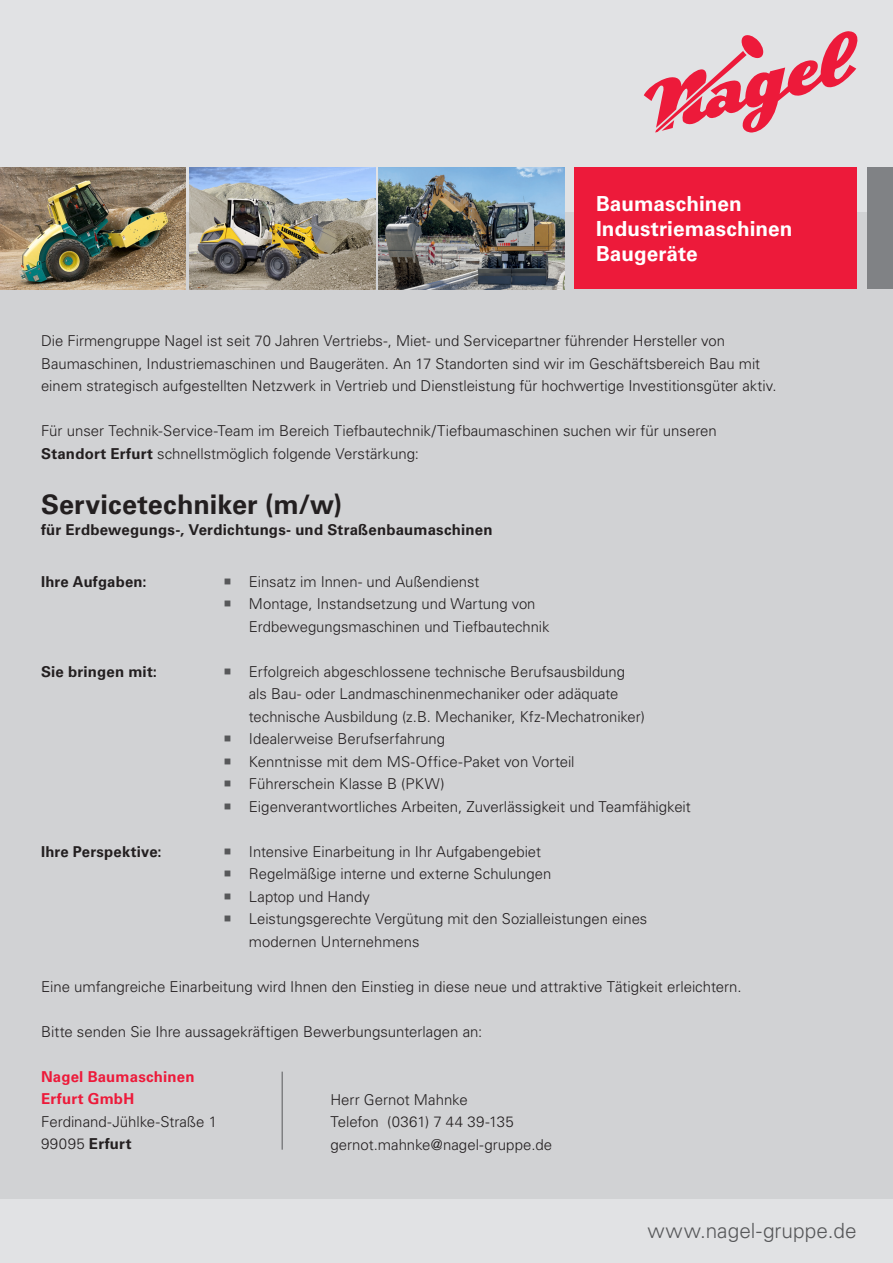
<style>
.page{position:relative;width:893px;height:1263px;background:#e1e2e4}
.page>*{position:absolute;margin:0;border:0;box-sizing:border-box;transform-origin:0 0}
.t1{font:700 27px "Univers LT Std";letter-spacing:.005em;color:#231f20}
.t2{font:300 21px "Univers LT Std";letter-spacing:.005em;color:#57585a}
.t3{font:700 20.7px/24.9px "Univers LT Std";letter-spacing:.005em;color:#fff}
.t4{font:300 15px/22.5px "Univers LT Std";color:#231f20}
.t5{font:700 15px "Univers LT Std";letter-spacing:.01em;color:#231f20}
.t6{font:700 15px/22.5px "Univers LT Std";letter-spacing:.01em;color:#ed1a3a}
.s1{font-weight:700}
.s2{color:#57585a}
</style>
<div class="page">
<div style="left:0;top:212px;width:893px;height:986px;background:#d1d2d4"></div>
<svg style="left:609px;top:31px;width:284px;height:137px"></svg>
<hr style="left:282px;top:1071px;width:1px;height:79px;background:#57585a">
<div style="left:575px;top:168px;width:282px;height:121px;background:#ed1a3a"></div>
<div style="left:867px;top:168px;width:26px;height:121px;background:#808285"></div>
<img style="left:378px;top:167px;width:186px;height:122px">
<img style="left:0;top:167px;width:186px;height:122px">
<img style="left:189px;top:167px;width:186px;height:122px">
<h3 class="t3" style="left:596px;top:192px;width:198px">Baumaschinen<br>Industriemaschinen<br>Baugeräte</h3>
<p class="t4" style="left:41px;top:330px;width:737px">Die Firmengruppe Nagel ist seit 70 Jahren Vertriebs-, Miet- und Servicepartner führender Hersteller von<br>Baumaschinen, Industriemaschinen und Baugeräten. An 17 Standorten sind wir im Geschäftsbereich Bau mit einem strategisch aufgestellten Netzwerk in Vertrieb und Dienstleistung für hochwertige Investitionsgüter aktiv.</p>
<p class="t4" style="left:41px;top:420px;width:677px">Für unser Technik-Service-Team im Bereich Tiefbautechnik/Tiefbaumaschinen suchen wir für unseren<br><span class="s1">Standort Erfurt</span> schnellstmöglich folgende Verstärkung:</p>
<h1 class="t1" style="left:41px;top:488px;width:303px">Servicetechniker (m/w)</h1>
<p class="t5" style="left:41px;top:521px;width:453px">für Erdbewegungs-, Verdichtungs- und Straßenbaumaschinen</p>
<p class="t5" style="left:41px;top:573px;width:107px">Ihre Aufgaben:</p>
<p class="t4" style="left:223px;top:570px;width:257px"><span class="s2">○</span> Einsatz im Innen- und Außendienst</p>
<p class="t4" style="left:249px;top:593px;width:302px;text-indent:-25px"><span class="s2">○</span> Montage, Instandsetzung und Wartung von<br>Erdbewegungsmaschinen und Tiefbautechnik</p>
<p class="t5" style="left:41px;top:663px;width:118px">Sie bringen mit:</p>
<p class="t4" style="left:249px;top:660px;width:397px;text-indent:-25px"><span class="s2">○</span> Erfolgreich abgeschlossene technische Berufsausbildung als Bau- oder Landmaschinenmechaniker oder adäquate technische Ausbildung (z.B. Mechaniker, Kfz-Mechatroniker)</p>
<p class="t4" style="left:223px;top:728px;width:223px"><span class="s2">○</span> Idealerweise Berufserfahrung</p>
<p class="t4" style="left:223px;top:750px;width:353px"><span class="s2">○</span> Kenntnisse mit dem MS-Office-Paket von Vorteil</p>
<p class="t4" style="left:223px;top:773px;width:223px"><span class="s2">○</span> Führerschein Klasse B (PKW)</p>
<p class="t4" style="left:223px;top:795px;width:469px"><span class="s2">○</span> Eigenverantwortliches Arbeiten, Zuverlässigkeit und Teamfähigkeit</p>
<p class="t5" style="left:41px;top:843px;width:122px">Ihre Perspektive:</p>
<p class="t4" style="left:223px;top:840px;width:319px"><span class="s2">○</span> Intensive Einarbeitung in Ihr Aufgabengebiet</p>
<p class="t4" style="left:223px;top:863px;width:329px"><span class="s2">○</span> Regelmäßige interne und externe Schulungen</p>
<p class="t4" style="left:223px;top:885px;width:148px"><span class="s2">○</span> Laptop und Handy</p>
<p class="t4" style="left:249px;top:908px;width:400px;text-indent:-25px"><span class="s2">○</span> Leistungsgerechte Vergütung mit den Sozialleistungen eines modernen Unternehmens</p>
<p class="t4" style="left:41px;top:975px;width:702px">Eine umfangreiche Einarbeitung wird Ihnen den Einstieg in diese neue und attraktive Tätigkeit erleichtern.</p>
<p class="t4" style="left:41px;top:1020px;width:443px">Bitte senden Sie Ihre aussagekräftigen Bewerbungsunterlagen an:</p>
<p class="t6" style="left:41px;top:1065px;width:155px">Nagel Baumaschinen<br>Erfurt GmbH</p>
<p class="t4" style="left:41px;top:1110px;width:177px">Ferdinand-Jühlke-Straße 1<br>99095 <span class="s1">Erfurt</span></p>
<p class="t4" style="left:330px;top:1088px;width:223px">Herr Gernot Mahnke<br>Telefon (0361) 7 44 39-135 gernot.mahnke@nagel-gruppe.de</p>
<h2 class="t2" style="left:647px;top:1217px;width:211px">www.nagel-gruppe.de</h2>
</div>
